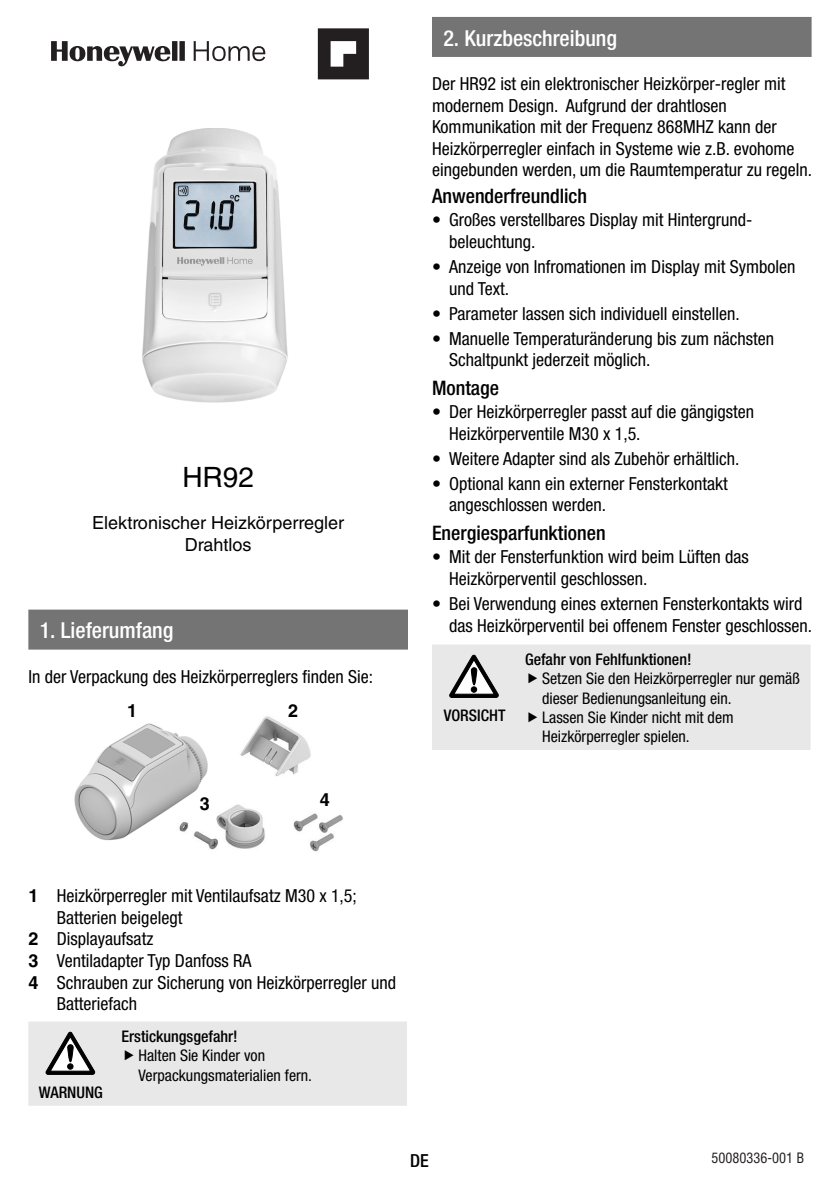
<style>
.page{position:relative;width:840px;height:1191px;background:#fff}
.page>*{position:absolute;margin:0;border:0;box-sizing:border-box;transform-origin:0 0}
.Titel{font:28px "Helvetica LT Std";color:#000}
.t1{font:500 condensed 22px "Helvetica Neue";color:#fff}
.Überschrift_3{font:500 condensed 20px "Helvetica Neue";color:#000}
.Überschrift_3-2{font:condensed 18px/21.6px "Helvetica Neue";color:#000}
.Body_Text{font:condensed 18px "Helvetica Neue";color:#000}
.t2{font:18px "Helvetica LT Std";color:#000}
.t3{font:700 18px "Helvetica LT Std";color:#000}
.Body_Text-2{font:500 condensed 18px "Helvetica Neue";color:#000}
.Seitenzahl{font:condensed 16px/19.2px "Helvetica Neue";color:#000}
.Warnung_Art{font:500 condensed 16px "Helvetica Neue";color:#000}
.Warnwort{font:500 condensed 16px "Helvetica Neue";color:#000}
.t4{font:condensed 14px "Helvetica";color:#231f20}
.s1{font-family:"Helvetica LT Std";font-weight:700;font-stretch:normal}
</style>
<div class="page">
<div style="left:432px;top:17px;width:379px;height:40px;background:#747474"></div>
<div style="left:432px;top:644px;width:378px;height:106px;background:#e8e8e8"></div>
<svg style="left:449px;top:655px;width:49px;height:42px"></svg>
<div style="left:28px;top:609px;width:380px;height:40px;background:#747474"></div>
<img style="left:208px;top:716px;width:135px;height:136px">
<img style="left:74px;top:723px;width:134px;height:121px">
<img style="left:142px;top:128px;width:146px;height:275px">
<svg style="left:51px;top:41px;width:214px;height:25px"></svg>
<svg style="left:317px;top:28px;width:52px;height:51px"></svg>
<svg style="left:528px;top:673px;width:9px;height:10px"></svg>
<svg style="left:528px;top:712px;width:9px;height:10px"></svg>
<div style="left:28px;top:1021px;width:379px;height:84px;background:#e8e8e8"></div>
<p class="Titel" style="left:182px;top:461px;width:73px">HR92</p>
<p class="t2" style="left:92px;top:512px;width:253px">Elektronischer Heizkörperregler</p>
<p class="t2" style="left:185px;top:534px;width:68px">Drahtlos</p>
<p class="t1" style="left:40px;top:617px;width:135px">1. Lieferumfang</p>
<p class="Body_Text" style="left:28px;top:666px;width:346px">In der Verpackung des Heizkörperreglers finden Sie:</p>
<p class="t3" style="left:127px;top:700px;width:12px">1</p>
<p class="t3" style="left:288px;top:700px;width:12px">2</p>
<p class="t3" style="left:200px;top:792px;width:12px">3</p>
<p class="t3" style="left:320px;top:789px;width:12px">4</p>
<p class="t1" style="left:443px;top:25px;width:175px">2. Kurzbeschreibung</p>
<p class="Überschrift_3-2" style="left:432px;top:73px;width:381px">Der HR92 ist ein elektronischer Heizkörper-regler mit modernem Design. Aufgrund der drahtlosen Kommunikation mit der Frequenz 868MHZ kann der Heizkörperregler einfach in Systeme wie z.B. evohome eingebunden werden, um die Raumtemperatur zu regeln.</p>
<p class="Überschrift_3" style="left:432px;top:184px;width:156px">Anwenderfreundlich</p>
<p class="Überschrift_3-2" style="left:449px;top:209px;width:305px;text-indent:-17px">• Großes verstellbares Display mit Hintergrund&shy;beleuchtung.</p>
<p class="Überschrift_3-2" style="left:449px;top:256px;width:347px;text-indent:-17px">• Anzeige von Infromationen im Display mit Symbolen und Text.</p>
<p class="Überschrift_3-2" style="left:432px;top:302px;width:309px">• Parameter lassen sich individuell einstellen.</p>
<p class="Überschrift_3-2" style="left:449px;top:327px;width:326px;text-indent:-17px">• Manuelle Temperaturänderung bis zum nächsten<br>Schaltpunkt jederzeit möglich.</p>
<p class="Überschrift_3" style="left:432px;top:376px;width:69px">Montage</p>
<p class="Überschrift_3-2" style="left:449px;top:401px;width:306px;text-indent:-17px">• Der Heizkörperregler passt auf die gängigsten<br>Heizkörperventile M30 x 1,5.</p>
<p class="Überschrift_3-2" style="left:432px;top:447px;width:309px">• Weitere Adapter sind als Zubehör erhältlich.</p>
<p class="Überschrift_3-2" style="left:449px;top:472px;width:280px;text-indent:-17px">• Optional kann ein externer Fensterkontakt angeschlossen werden.</p>
<p class="Überschrift_3" style="left:432px;top:521px;width:175px">Energiesparfunktionen</p>
<p class="Überschrift_3-2" style="left:449px;top:546px;width:301px;text-indent:-17px">• Mit der Fensterfunktion wird beim Lüften das<br>Heizkörperventil geschlossen.</p>
<p class="Überschrift_3-2" style="left:449px;top:592px;width:364px;text-indent:-17px">• Bei Verwendung eines externen Fensterkontakts wird das Heizkörperventil bei offenem Fenster geschlossen.</p>
<p class="Warnwort" style="left:443px;top:705px;width:63px">VORSICHT</p>
<p class="Warnung_Art" style="left:525px;top:650px;width:168px">Gefahr von Fehlfunktionen!</p>
<p class="Seitenzahl" style="left:542px;top:669px;width:259px">Setzen Sie den Heizkörperregler nur gemäß dieser Bedienungsanleitung ein.</p>
<p class="Seitenzahl" style="left:542px;top:707px;width:193px">Lassen Sie Kinder nicht mit dem<br>Heizkörperregler spielen.</p>
<p class="Überschrift_3-2" style="left:57px;top:885px;width:301px;text-indent:-28px"><span class="s1">1</span> Heizkörperregler mit Ventilaufsatz M30 x 1,5;<br>Batterien beigelegt</p>
<p class="Überschrift_3-2" style="left:28px;top:928px;width:126px"><span class="s1">2</span> Displayaufsatz</p>
<p class="Überschrift_3-2" style="left:28px;top:949px;width:224px"><span class="s1">3</span> Ventiladapter Typ Danfoss RA</p>
<p class="Überschrift_3-2" style="left:57px;top:971px;width:341px;text-indent:-28px"><span class="s1">4</span> Schrauben zur Sicherung von Heizkörperregler und<br>Batteriefach</p>
<p class="Warnwort" style="left:39px;top:1082px;width:65px">WARNUNG</p>
<p class="Warnung_Art" style="left:121px;top:1026px;width:118px">Erstickungsgefahr!</p>
<p class="Seitenzahl" style="left:138px;top:1046px;width:175px">Halten Sie Kinder von<br>Verpackungsmaterialien fern.</p>
<p class="Body_Text-2" style="left:410px;top:1149px;width:20px">DE</p>
<p class="t4" style="left:711px;top:1148px;width:94px">50080336-001 B</p>
<p class="Seitenzahl" style="left:418px;top:1162px;width:9px">1</p>
</div>
